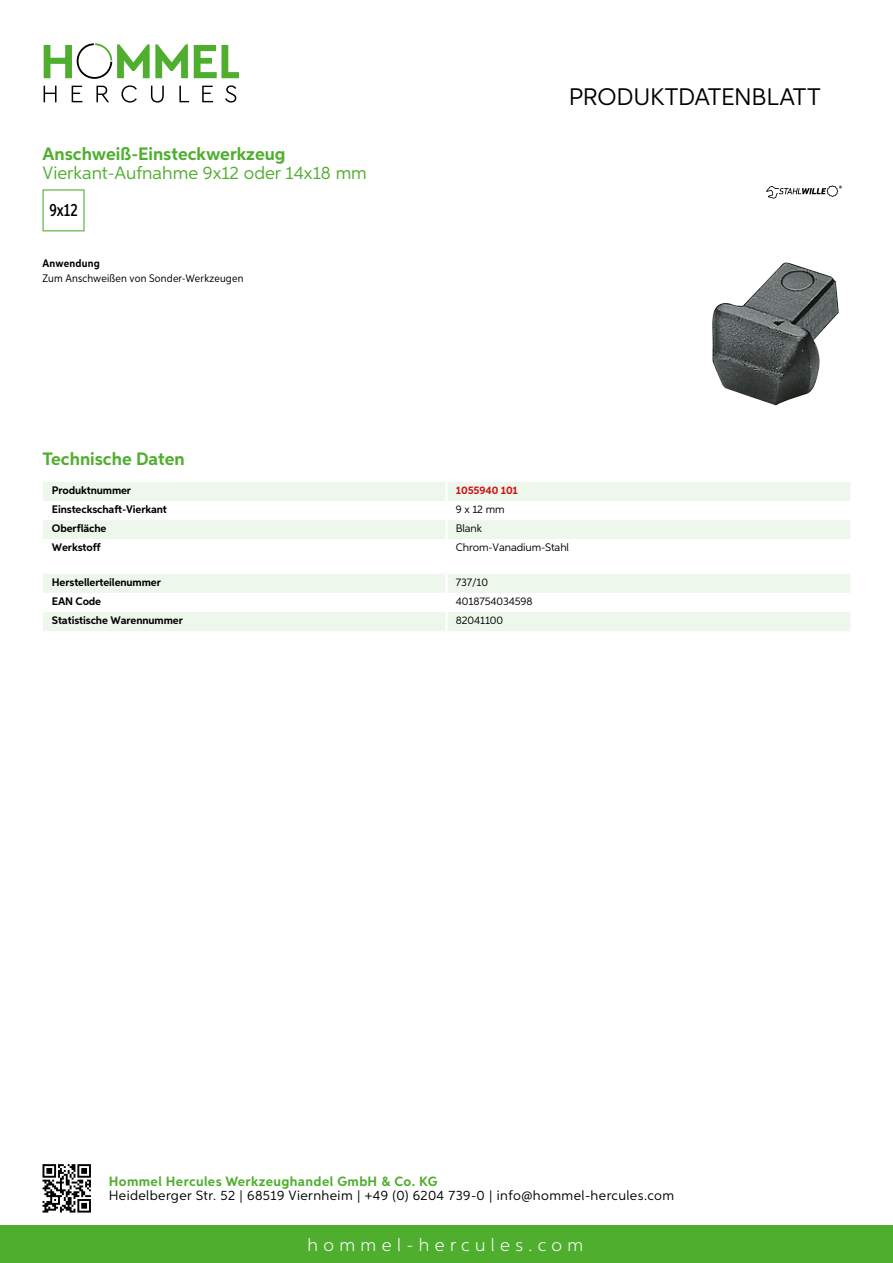
<style>
.page{position:relative;width:893px;height:1263px;background:#fff}
.page>*{position:absolute;margin:0;border:0;box-sizing:border-box;transform-origin:0 0}
.t1{font:24px "Aspira";letter-spacing:-.01em;color:#000}
.t2{font:700 18px "Aspira";color:#50ae2f}
.t3{font:18px "Aspira";color:#50ae2f}
.t4{font:300 18px "Aspira";letter-spacing:.3em;color:#fff}
.t5{font:500 17.85px "Aspira XX Nar";color:#000}
.t6{font:13.5px "Aspira";letter-spacing:.03em;color:#000}
.t7{font:700 13.5px "Aspira";letter-spacing:.03em;color:#50ae2f}
.t8{font:700 10.95px "Aspira";letter-spacing:-.01em;color:#000}
.t9{font:10.95px "Aspira";letter-spacing:-.01em;color:#000}
.t10{font:10.95px "Aspira Nar";letter-spacing:.015em;color:#000}
.t11{font:700 10.95px "Aspira";letter-spacing:-.01em;color:#cd1013}
.t12{font:700 10.95px "Aspira Nar";letter-spacing:.02em;color:#000}
</style>
<div class="page">
<div style="left:0;top:1226px;width:893px;height:37px;background:#50ae2f"></div>
<svg style="left:43px;top:1164px;width:48px;height:48px"></svg>
<svg style="left:194px;top:45px;width:45px;height:33px"></svg>
<svg style="left:44px;top:43px;width:144px;height:36px"></svg>
<svg style="left:44px;top:86px;width:13px;height:16px"></svg>
<svg style="left:72px;top:86px;width:10px;height:16px"></svg>
<svg style="left:96px;top:86px;width:13px;height:16px"></svg>
<svg style="left:121px;top:85px;width:16px;height:18px"></svg>
<svg style="left:151px;top:86px;width:13px;height:17px"></svg>
<svg style="left:179px;top:86px;width:10px;height:16px"></svg>
<svg style="left:202px;top:86px;width:11px;height:16px"></svg>
<svg style="left:225px;top:85px;width:11px;height:18px"></svg>
<div style="left:43px;top:482px;width:807px;height:19px;background:#eef7eb"></div>
<div style="left:43px;top:520px;width:807px;height:19px;background:#eef7eb"></div>
<hr style="left:445px;top:482px;width:3px;height:19px;background:#fff">
<hr style="left:445px;top:520px;width:3px;height:19px;background:#fff">
<svg style="left:43px;top:574px;width:807px;height:57px"></svg>
<hr style="left:445px;top:612px;width:3px;height:19px;background:#fff">
<svg style="left:43px;top:189px;width:42px;height:42px"></svg>
<img style="left:712px;top:263px;width:127px;height:143px">
<svg style="left:766px;top:185px;width:76px;height:14px"></svg>
<h2 class="t2" style="left:43px;top:142px;width:245px">Anschweiß-Einsteckwerkzeug</h2>
<h2 class="t3" style="left:43px;top:162px;width:326px">Vierkant-Aufnahme 9x12 oder 14x18 mm</h2>
<h3 class="t5" style="left:49px;top:199px;width:30px">9x12</h3>
<p class="t12" style="left:43px;top:257px;width:59px">Anwendung</p>
<p class="t10" style="left:43px;top:272px;width:202px">Zum Anschweißen von Sonder-Werkzeugen</p>
<h1 class="t1" style="left:569px;top:82px;width:253px">Produktdatenblatt</h1>
<h2 class="t2" style="left:43px;top:448px;width:144px">Technische Daten</h2>
<p class="t8" style="left:52px;top:483px;width:81px">Produktnummer</p>
<p class="t11" style="left:456px;top:483px;width:64px">1055940 101</p>
<p class="t8" style="left:52px;top:502px;width:117px">Einsteckschaft-Vierkant</p>
<p class="t9" style="left:456px;top:502px;width:50px">9 x 12 mm</p>
<p class="t8" style="left:52px;top:521px;width:56px">Oberfläche</p>
<p class="t9" style="left:456px;top:522px;width:28px">Blank</p>
<p class="t8" style="left:52px;top:541px;width:50px">Werkstoff</p>
<p class="t9" style="left:456px;top:541px;width:115px">Chrom-Vanadium-Stahl</p>
<p class="t8" style="left:52px;top:575px;width:111px">Herstellerteilenummer</p>
<p class="t9" style="left:456px;top:575px;width:34px">737/10</p>
<p class="t8" style="left:52px;top:594px;width:51px">EAN Code</p>
<p class="t9" style="left:456px;top:594px;width:78px">4018754034598</p>
<p class="t8" style="left:52px;top:613px;width:132px">Statistische Warennummer</p>
<p class="t9" style="left:456px;top:613px;width:49px">82041100</p>
<p class="t7" style="left:109px;top:1172px;width:330px">Hommel Hercules Werkzeughandel GmbH &amp; Co. KG</p>
<p class="t6" style="left:109px;top:1187px;width:567px">Heidelberger Str. 52 | 68519 Viernheim | +49 (0) 6204 739-0 | info@hommel-hercules.com</p>
<h2 class="t4" style="left:307px;top:1234px;width:277px">hommel-hercules.com</h2>
</div>
